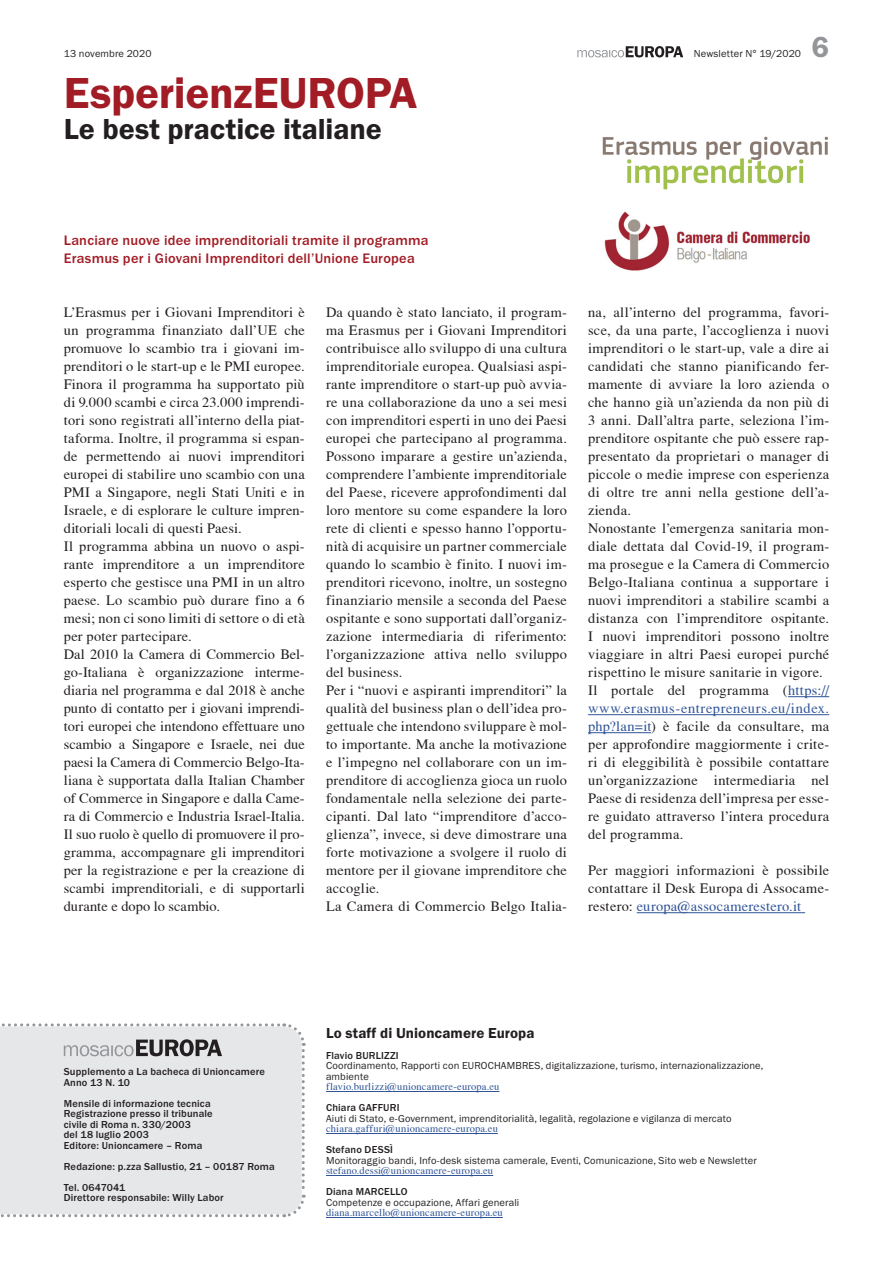
<style>
.page{position:relative;width:893px;height:1263px;background:#fff}
.page>*{position:absolute;margin:0;border:0;box-sizing:border-box;transform-origin:0 0}
.t1{font:600 45px "Franklin Gothic Itc T";letter-spacing:-.005em;color:#a11c25}
.t2{font:600 30px "Franklin Gothic Itc T";color:#231f20}
.t3{font:600 30px "Franklin Gothic Itc T";color:#939598}
.t4{font:600 15px "Franklin Gothic Itc T";letter-spacing:.005em;color:#231f20}
.t5{font:14.25px/18px "T Acc LAD";letter-spacing:.02em;color:#231f20}
.t6{font:500 14.25px/18px "Franklin Gothic Itc T";letter-spacing:.015em;color:#a11c25}
.t7{font:10.5px/10.5px "Franklin Gothic Itc T";letter-spacing:.015em;color:#231f20}
.t8{font:500 10.5px/10.5px "Franklin Gothic Itc T";letter-spacing:.015em;color:#231f20}
.t9{font:10.5px "T Acc LAD";letter-spacing:.015em;color:#2f5496}
.s1{color:#2f5496}
</style>
<div class="page">
<svg style="left:577px;top:46px;width:106px;height:11px"></svg>
<svg style="left:0;top:1023px;width:306px;height:195px;background:#e2e3e5"></svg>
<hr style="left:326px;top:1091px;width:173px;height:1px;background:#2f5496">
<hr style="left:326px;top:1133px;width:172px;height:1px;background:#2f5496">
<hr style="left:326px;top:1175px;width:167px;height:1px;background:#2f5496">
<hr style="left:326px;top:1217px;width:177px;height:1px;background:#2f5496">
<img style="left:604px;top:211px;width:206px;height:60px">
<img style="left:602px;top:136px;width:226px;height:54px">
<hr style="left:788px;top:696px;width:41px;height:1px;background:#2f5496">
<hr style="left:588px;top:714px;width:241px;height:1px;background:#2f5496">
<hr style="left:588px;top:732px;width:63px;height:1px;background:#2f5496">
<hr style="left:637px;top:912px;width:168px;height:1px;background:#2f5496">
<p class="t7" style="left:64px;top:49px;width:89px">13 novembre 2020</p>
<p class="t7" style="left:694px;top:49px;width:109px">Newsletter N° 19/2020</p>
<h1 class="t1" style="left:64px;top:66px;width:355px">EsperienzEUROPA</h1>
<h2 class="t2" style="left:64px;top:111px;width:319px">Le best practice italiane</h2>
<h2 class="t3" style="left:812px;top:30px;width:19px">6</h2>
<p class="t6" style="left:64px;top:231px;width:366px">Lanciare nuove idee imprenditoriali tramite il programma<br>Erasmus per i Giovani Imprenditori dell’Unione Europea</p>
<p class="t5" style="left:64px;top:303px;width:242px">L’Erasmus per i Giovani Imprenditori è un programma finanziato dall’UE che promuove lo scambio tra i giovani im&shy;prenditori o le start-up e le PMI europee.<br>Finora il programma ha supportato più di 9.000 scambi e circa 23.000 imprendi&shy;tori sono registrati all’interno della piat&shy;taforma. Inoltre, il programma si espan&shy;de permettendo ai nuovi imprenditori europei di stabilire uno scambio con una PMI a Singapore, negli Stati Uniti e in Israele, e di esplorare le culture impren&shy;ditoriali locali di questi Paesi.<br>Il programma abbina un nuovo o aspi&shy;rante imprenditore a un imprenditore esperto che gestisce una PMI in un altro paese. Lo scambio può durare fino a 6 mesi; non ci sono limiti di settore o di età per poter partecipare.<br>Dal 2010 la Camera di Commercio Bel&shy;go-Italiana è organizzazione interme&shy;diaria nel programma e dal 2018 è anche punto di contatto per i giovani imprendi&shy;tori europei che intendono effettuare uno scambio a Singapore e Israele, nei due paesi la Camera di Commercio Belgo-Ita&shy;liana è supportata dalla Italian Chamber of Commerce in Singapore e dalla Came&shy;ra di Commercio e Industria Israel-Italia.<br>Il suo ruolo è quello di promuovere il pro&shy;gramma, accompagnare gli imprenditori per la registrazione e per la creazione di scambi imprenditoriali, e di supportarli durante e dopo lo scambio.</p>
<p class="t5" style="left:326px;top:303px;width:242px">Da quando è stato lanciato, il program&shy;ma Erasmus per i Giovani Imprenditori contribuisce allo sviluppo di una cultura imprenditoriale europea. Qualsiasi aspi&shy;rante imprenditore o start-up può avvia&shy;re una collaborazione da uno a sei mesi con imprenditori esperti in uno dei Paesi europei che partecipano al programma.<br>Possono imparare a gestire un’azienda, comprendere l’ambiente imprenditoriale del Paese, ricevere approfondimenti dal loro mentore su come espandere la loro rete di clienti e spesso hanno l’opportu&shy;nità di acquisire un partner commerciale quando lo scambio è finito. I nuovi im&shy;prenditori ricevono, inoltre, un sostegno finanziario mensile a seconda del Paese ospitante e sono supportati dall’organiz&shy;zazione intermediaria di riferimento: l’organizzazione attiva nello sviluppo del business.<br>Per i “nuovi e aspiranti imprenditori” la qualità del business plan o dell’idea pro&shy;gettuale che intendono sviluppare è mol&shy;to importante. Ma anche la motivazione e l’impegno nel collaborare con un im&shy;prenditore di accoglienza gioca un ruolo fondamentale nella selezione dei parte&shy;cipanti. Dal lato “imprenditore d’acco&shy;glienza”, invece, si deve dimostrare una forte motivazione a svolgere il ruolo di mentore per il giovane imprenditore che accoglie.<br>La Camera di Commercio Belgo Italia-</p>
<p class="t5" style="left:588px;top:303px;width:243px">na, all’interno del programma, favori&shy;sce, da una parte, l’accoglienza i nuovi imprenditori o le start-up, vale a dire ai candidati che stanno pianificando fer&shy;mamente di avviare la loro azienda o che hanno già un’azienda da non più di 3 anni. Dall’altra parte, seleziona l’im&shy;prenditore ospitante che può essere rap&shy;presentato da proprietari o manager di piccole o medie imprese con esperienza di oltre tre anni nella gestione dell’a&shy;zienda.<br>Nonostante l’emergenza sanitaria mon&shy;diale dettata dal Covid-19, il program&shy;ma prosegue e la Camera di Commercio Belgo-Italiana continua a supportare i nuovi imprenditori a stabilire scambi a distanza con l’imprenditore ospitante.<br>I nuovi imprenditori possono inoltre viaggiare in altri Paesi europei purché rispettino le misure sanitarie in vigore.<br>Il portale del programma (<span class="s1">https:// www.erasmus-entrepreneurs.eu/index. php?lan=it</span>) è facile da consultare, ma per approfondire maggiormente i crite&shy;ri di eleggibilità è possibile contattare un’organizzazione intermediaria nel Paese di residenza dell’impresa per esse&shy;re guidato attraverso l’intera procedura del programma.</p>
<p class="t5" style="left:588px;top:861px;width:243px;text-align:justify">Per maggiori informazioni è possibile contattare il Desk Europa di Assocame&shy;restero: <span class="s1">europa@assocamerestero.it</span></p>
<p class="t8" style="left:64px;top:1066px;width:203px">Supplemento a La bacheca di Unioncamere<br>Anno 13 N. 10</p>
<p class="t8" style="left:64px;top:1098px;width:150px">Mensile di informazione tecnica<br>Registrazione presso il tribunale civile di Roma n. 330/2003<br>del 18 luglio 2003<br>Editore: Unioncamere – Roma</p>
<p class="t8" style="left:64px;top:1155px;width:213px;line-height:21px">Redazione: p.zza Sallustio, 21 – 00187 Roma<br>Tel. 0647041</p>
<p class="t8" style="left:64px;top:1192px;width:161px">Direttore responsabile: Willy Labor</p>
<p class="t4" style="left:326px;top:1024px;width:210px">Lo staff di Unioncamere Europa</p>
<p class="t8" style="left:326px;top:1050px;width:74px">Flavio BURLIZZI</p>
<p class="t7" style="left:326px;top:1060px;width:439px">Coordinamento, Rapporti con EUROCHAMBRES, digitalizzazione, turismo, internazionalizzazione, ambiente</p>
<p class="t9" style="left:326px;top:1081px;width:175px">flavio.burlizzi@unioncamere-europa.eu</p>
<p class="t8" style="left:326px;top:1102px;width:75px">Chiara GAFFURI</p>
<p class="t7" style="left:326px;top:1113px;width:407px">Aiuti di Stato, e-Government, imprenditorialità, legalità, regolazione e vigilanza di mercato</p>
<p class="t9" style="left:326px;top:1123px;width:173px">chiara.gaffuri@unioncamere-europa.eu</p>
<p class="t8" style="left:326px;top:1144px;width:69px">Stefano DESSÌ</p>
<p class="t7" style="left:326px;top:1155px;width:432px">Monitoraggio bandi, Info-desk sistema camerale, Eventi, Comunicazione, Sito web e Newsletter</p>
<p class="t9" style="left:326px;top:1165px;width:169px">stefano.dessi@unioncamere-europa.eu</p>
<p class="t8" style="left:326px;top:1186px;width:83px">Diana MARCELLO</p>
<p class="t7" style="left:326px;top:1197px;width:195px">Competenze e occupazione, Affari generali</p>
<p class="t9" style="left:326px;top:1207px;width:178px">diana.marcello@unioncamere-europa.eu</p>
</div>
